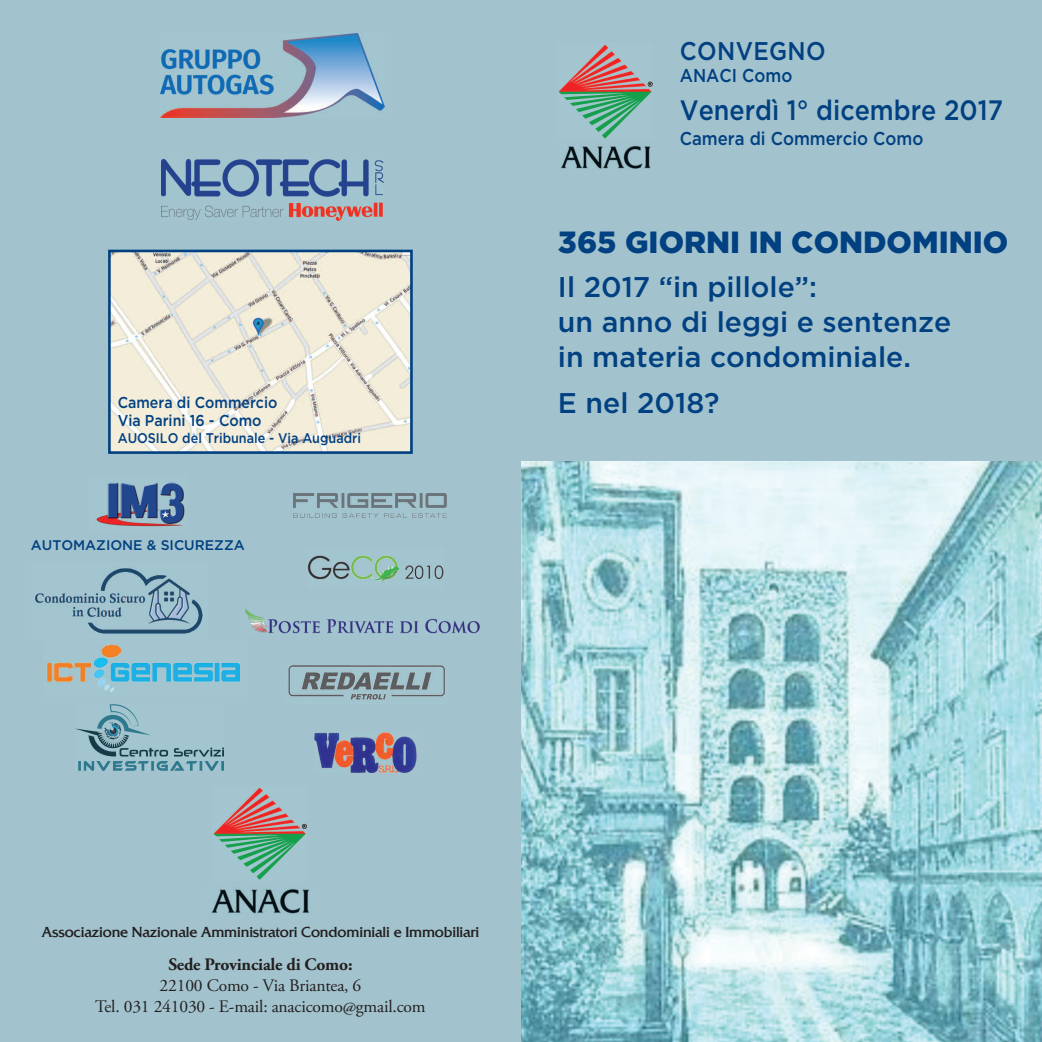
<style>
.page{position:relative;width:1042px;height:1042px;background:#fff}
.page>*{position:absolute;margin:0;border:0;box-sizing:border-box;transform-origin:0 0}
.t1{font:900 30.62px "Gotham";color:#014081}
.t2{font:500 28.53px/35px "Gotham";color:#014081}
.t3{font:500 28px "Gotham";color:#014081;scale:.9 1}
.t4{font:500 25.55px "Gotham";letter-spacing:.015em;color:#014081;scale:.9 1}
.t5{font:500 18.55px "Gotham";color:#014081;scale:.9 1}
.t6{font:17.5px/21px "Adobe Garamond Pro";letter-spacing:-.01em;color:#231f20;text-align:center}
.t7{font:700 17.5px "Adobe Garamond Pro";letter-spacing:-.01em;color:#231f20}
.t8{font:500 15.75px/17.5px "Gotham";color:#014081;scale:.9 1}
.t9{font:14px "Quadrat Serial Regular";letter-spacing:-.01em;color:#231f20}
.t10{font:500 14px "Gotham";color:#014081;scale:.9 1}
.t11{font:500 14px "Gotham";color:#014081}
</style>
<div class="page">
<div style="left:521px;top:0;width:521px;height:1042px;background:#a2c3cd"></div>
<img style="left:558px;top:44px;width:94px;height:95px">
<img style="left:561px;top:146px;width:89px;height:23px">
<div style="left:0;top:0;width:521px;height:1042px;background:#a2c3cd"></div>
<img style="left:213px;top:787px;width:93px;height:93px">
<img style="left:211px;top:889px;width:98px;height:25px">
<img style="left:160px;top:33px;width:224px;height:85px">
<img style="left:96px;top:482px;width:89px;height:45px">
<img style="left:161px;top:160px;width:223px;height:60px">
<img style="left:294px;top:494px;width:153px;height:23px">
<img style="left:34px;top:568px;width:169px;height:66px">
<img style="left:245px;top:608px;width:234px;height:26px">
<img style="left:521px;top:461px;width:521px;height:581px">
<img style="left:307px;top:555px;width:136px;height:27px">
<img style="left:47px;top:644px;width:193px;height:48px">
<img style="left:315px;top:733px;width:101px;height:39px">
<img style="left:112px;top:254px;width:297px;height:196px">
<div style="left:108px;top:250px;width:305px;height:204px;border:3px solid #014081"></div>
<img style="left:288px;top:665px;width:157px;height:35px">
<img style="left:76px;top:704px;width:148px;height:66px">
<p class="t8" style="left:118px;top:394px;width:179px">Camera di Commercio<br>Via Parini 16 - Como</p>
<p class="t10" style="left:118px;top:430px;width:272px">AUOSILO del Tribunale - Via Auguadri</p>
<p class="t11" style="left:31px;top:537px;width:215px">AUTOMAZIONE &amp; SICUREZZA</p>
<p class="t4" style="left:680px;top:37px;width:163px">CONVEGNO</p>
<p class="t5" style="left:680px;top:65px;width:127px">ANACI Como</p>
<p class="t3" style="left:680px;top:95px;width:361px">Venerdì 1° dicembre 2017</p>
<p class="t5" style="left:680px;top:128px;width:272px">Camera di Commercio Como</p>
<p class="t1" style="left:558px;top:225px;width:452px">365 GIORNI IN CONDOMINIO</p>
<p class="t2" style="left:558px;top:269px;width:395px">Il 2017 “in pillole”:<br>un anno di leggi e sentenze in materia condominiale.</p>
<p class="t2" style="left:558px;top:384px;width:163px">E nel 2018?</p>
<p class="t9" style="left:42px;top:923px;width:439px">Associazione Nazionale Amministratori Condominiali e Immobiliari</p>
<p class="t7" style="left:168px;top:958px;width:186px">Sede Provinciale di Como:</p>
<p class="t6" style="left:95px;top:977px;width:332px">22100 Como - Via Briantea, 6<br>Tel. 031 241030 - E-mail: anacicomo@gmail.com</p>
</div>
